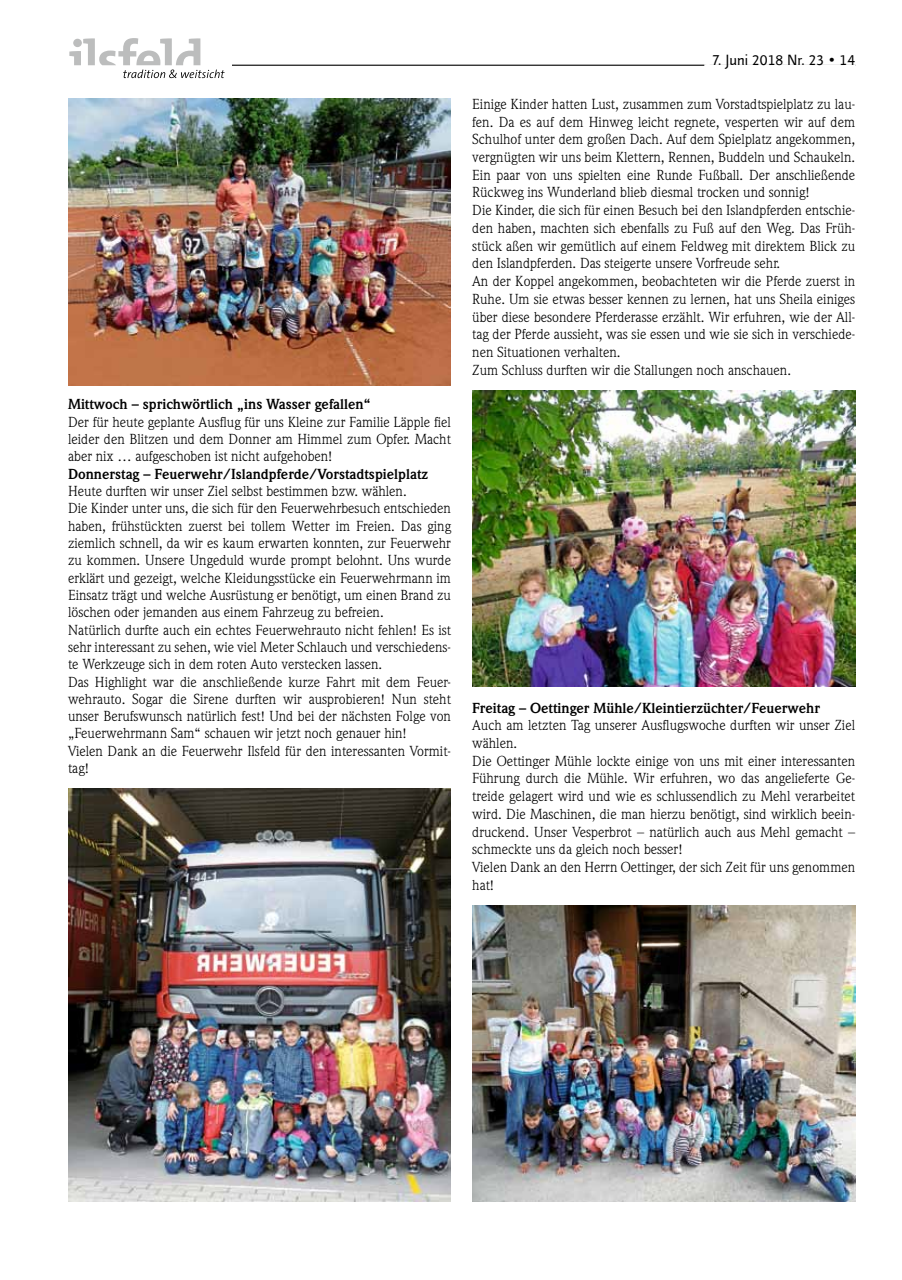
<style>
.page{position:relative;width:902px;height:1280px;background:#fff}
.page>*{position:absolute;margin:0;border:0;box-sizing:border-box;transform-origin:0 0}
.t1{font:15px "Linotype Finnegan";color:#000}
.t2{font:14.25px/17.7px "Weidemann";color:#000}
.t3{font:700 14.25px "Weidemann";color:#000}
.s1{color:#fff}
</style>
<div class="page">
<img style="left:68px;top:99px;width:383px;height:287px">
<img style="left:68px;top:789px;width:383px;height:413px">
<img style="left:472px;top:391px;width:383px;height:296px">
<img style="left:472px;top:906px;width:383px;height:296px">
<hr style="left:232px;top:65px;width:623px;height:1px;background:#000">
<div style="left:704px;top:64px;width:151px;height:5px;background:#fff"></div>
<svg style="left:69px;top:38px;width:155px;height:40px"></svg>
<p class="t3" style="left:68px;top:396px;width:304px">Mittwoch – sprichwörtlich „ins Wasser gefallen“</p>
<p class="t2" style="left:68px;top:413px;width:384px;text-align:justify">Der für heute geplante Ausflug für uns Kleine zur Familie Läpple fiel leider den Blitzen und dem Donner am Himmel zum Opfer. Macht aber nix … aufgeschoben ist nicht aufgehoben!</p>
<p class="t3" style="left:68px;top:465px;width:361px">Donnerstag – Feuerwehr/Islandpferde/Vorstadtspielplatz</p>
<p class="t2" style="left:68px;top:482px;width:384px">Heute durften wir unser Ziel selbst bestimmen bzw. wählen.<br>Die Kinder unter uns, die sich für den Feuerwehrbesuch entschieden haben, frühstückten zuerst bei tollem Wetter im Freien. Das ging ziemlich schnell, da wir es kaum erwarten konnten, zur Feuerwehr zu kommen. Unsere Ungeduld wurde prompt belohnt. Uns wurde erklärt und gezeigt, welche Kleidungsstücke ein Feuerwehrmann im Einsatz trägt und welche Ausrüstung er benötigt, um einen Brand zu löschen oder jemanden aus einem Fahrzeug zu befreien.<br>Natürlich durfte auch ein echtes Feuerwehrauto nicht fehlen! Es ist sehr interessant zu sehen, wie viel Meter Schlauch und verschiedens&shy;te Werkzeuge sich in dem roten Auto verstecken lassen.<br>Das Highlight war die anschließende kurze Fahrt mit dem Feuer&shy;wehrauto. Sogar die Sirene durften wir ausprobieren! Nun steht unser Berufswunsch natürlich fest! Und bei der nächsten Folge von „Feuerwehrmann Sam“ schauen wir jetzt noch genauer hin!<br>Vielen Dank an die Feuerwehr Ilsfeld für den interessanten Vormit&shy;tag!</p>
<p class="t1" style="left:704px;top:51px;width:152px"><span class="s1">0</span>7. Juni 2018 Nr. 23 • 14</p>
<p class="t2" style="left:472px;top:95px;width:384px">Einige Kinder hatten Lust, zusammen zum Vorstadtspielplatz zu lau&shy;fen. Da es auf dem Hinweg leicht regnete, vesperten wir auf dem Schulhof unter dem großen Dach. Auf dem Spielplatz angekommen, vergnügten wir uns beim Klettern, Rennen, Buddeln und Schaukeln.<br>Ein paar von uns spielten eine Runde Fußball. Der anschließende Rückweg ins Wunderland blieb diesmal trocken und sonnig!<br>Die Kinder, die sich für einen Besuch bei den Islandpferden entschie&shy;den haben, machten sich ebenfalls zu Fuß auf den Weg. Das Früh&shy;stück aßen wir gemütlich auf einem Feldweg mit direktem Blick zu den Islandpferden. Das steigerte unsere Vorfreude sehr.<br>An der Koppel angekommen, beobachteten wir die Pferde zuerst in Ruhe. Um sie etwas besser kennen zu lernen, hat uns Sheila einiges über diese besondere Pferderasse erzählt. Wir erfuhren, wie der All&shy;tag der Pferde aussieht, was sie essen und wie sie sich in verschiede&shy;nen Situationen verhalten.<br>Zum Schluss durften wir die Stallungen noch anschauen.</p>
<p class="t3" style="left:472px;top:699px;width:349px">Freitag – Oettinger Mühle/Kleintierzüchter/Feuerwehr</p>
<p class="t2" style="left:472px;top:716px;width:384px">Auch am letzten Tag unserer Ausflugswoche durften wir unser Ziel wählen.<br>Die Oettinger Mühle lockte einige von uns mit einer interessanten Führung durch die Mühle. Wir erfuhren, wo das angelieferte Ge&shy;treide gelagert wird und wie es schlussendlich zu Mehl verarbeitet wird. Die Maschinen, die man hierzu benötigt, sind wirklich beein&shy;druckend. Unser Vesperbrot – natürlich auch aus Mehl gemacht – schmeckte uns da gleich noch besser!<br>Vielen Dank an den Herrn Oettinger, der sich Zeit für uns genommen hat!</p>
</div>
